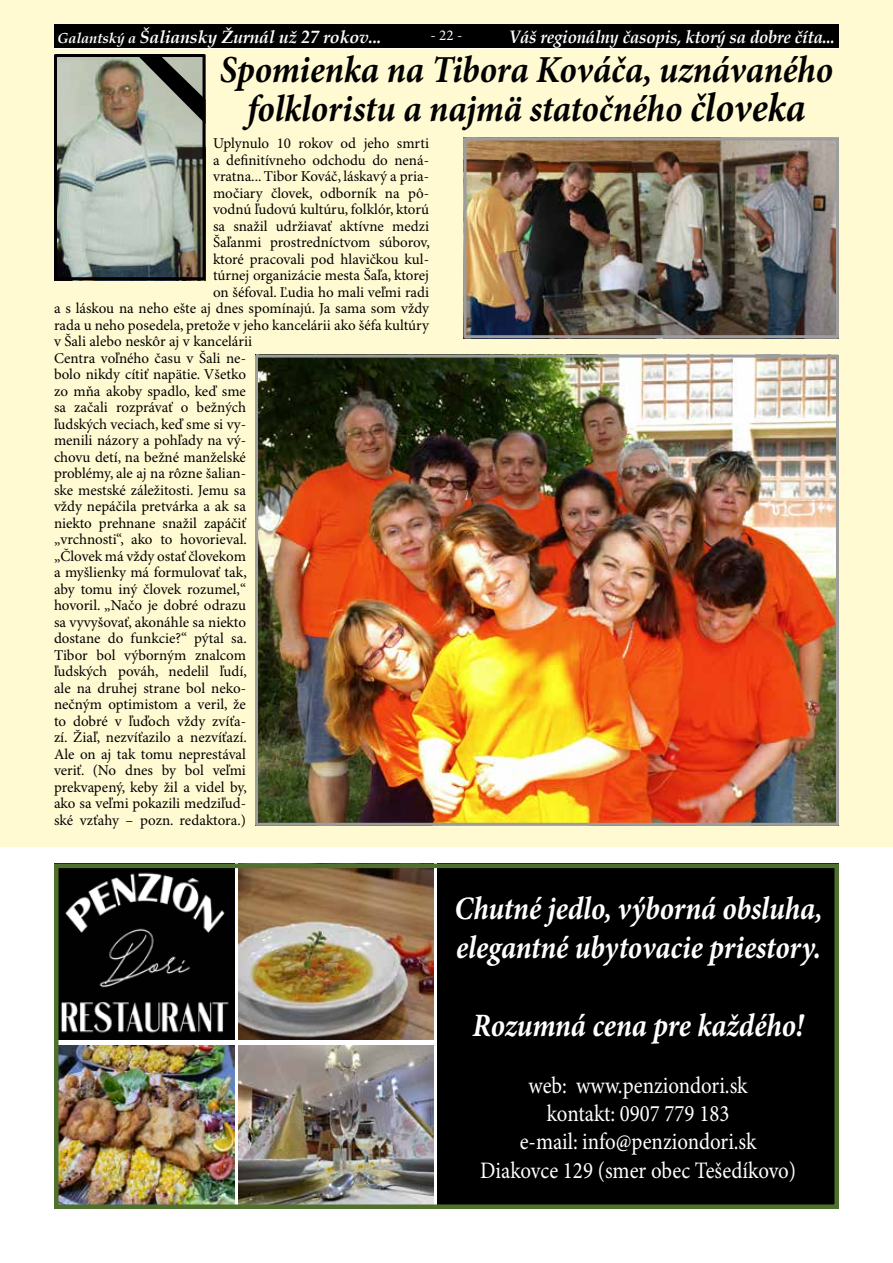
<style>
.page{position:relative;width:893px;height:1263px;background:#fff}
.page>*{position:absolute;margin:0;border:0;box-sizing:border-box;transform-origin:0 0}
.t1{font:italic 700 38.25px/39.2px "Minion Pro";letter-spacing:-.005em;color:#000;text-align:center;scale:.92 1}
.t2{font:italic 700 32.7px/39.2px "Minion Pro";letter-spacing:-.005em;color:#fff;scale:.89 1}
.t3{font:23.55px/28.3px "Minion Pro";color:#fff;text-align:center;scale:.89 1}
.t4{font:italic 700 18px "Book Antiqua";letter-spacing:-.01em;color:#fff;scale:.93 1}
.t5{font:italic 700 17.7px "Book Antiqua";letter-spacing:-.01em;color:#fff}
.t6{font:15px "Minion Pro";color:#000}
.t7{font:15px "Minion Pro";color:#fff}
.s1{font-size:14.55px}
.s2{font-size:41.4px}
</style>
<div class="page">
<div style="left:0;top:0;width:893px;height:846px;background:#fffad2"></div>
<img style="left:59px;top:868px;width:175px;height:171px">
<div style="left:437px;top:863px;width:402px;height:346px;background:#000"></div>
<img style="left:59px;top:1045px;width:175px;height:159px">
<img style="left:238px;top:868px;width:195px;height:171px">
<img style="left:238px;top:1045px;width:195px;height:159px">
<div style="left:54px;top:863px;width:785px;height:346px;border:4px solid #50702f"></div>
<img style="left:467px;top:141px;width:368px;height:193px">
<div style="left:463px;top:137px;width:376px;height:201px;border:3px solid #9d9d9c"></div>
<img style="left:259px;top:359px;width:576px;height:463px">
<div style="left:255px;top:355px;width:584px;height:471px;border:3px solid #9d9d9c"></div>
<img style="left:58px;top:58px;width:144px;height:218px">
<div style="left:54px;top:54px;width:152px;height:226px;border:3px solid #000"></div>
<svg style="left:136px;top:54px;width:70px;height:70px;background:#777b71"></svg>
<hr style="left:54px;top:47px;width:785px;height:2px;background:#fff">
<div style="left:54px;top:24px;width:785px;height:24px;background:#000"></div>
<p class="t5" style="left:57px;top:24px;width:326px"><span class="s1">Galantský a</span> Šaliansky Žurnál už 27 rokov...</p>
<p class="t7" style="left:431px;top:26px;width:33px">- 22 -</p>
<p class="t4" style="left:509px;top:24px;width:352px">Váš regionálny časopis, ktorý sa dobre číta...</p>
<h1 class="t1" style="left:220px;top:51px;width:668px">Spomienka na Tibora Kováča, uznávaného folkloristu a najmä statočného <span class="s2">človeka</span></h1>
<p class="t6" style="left:213px;top:135px;width:217px">Uplynulo 10 rokov od jeho smrti</p>
<p class="t6" style="left:213px;top:151px;width:217px">a definitívneho odchodu do nená-</p>
<p class="t6" style="left:213px;top:168px;width:217px">vratna... Tibor Kováč, láskavý a pria-</p>
<p class="t6" style="left:213px;top:184px;width:217px">močiary človek, odborník na pô-</p>
<p class="t6" style="left:213px;top:201px;width:217px">vodnú ľudovú kultúru, folklór, ktorú</p>
<p class="t6" style="left:213px;top:217px;width:218px">sa snažil udržiavať aktívne medzi</p>
<p class="t6" style="left:213px;top:234px;width:218px">Šaľanmi prostredníctvom súborov,</p>
<p class="t6" style="left:213px;top:250px;width:218px">ktoré pracovali pod hlavičkou kul-</p>
<p class="t6" style="left:213px;top:267px;width:218px">túrnej organizácie mesta Šaľa, ktorej</p>
<p class="t6" style="left:213px;top:283px;width:218px">on šéfoval. Ľudia ho mali veľmi radi</p>
<p class="t6" style="left:54px;top:300px;width:377px">a s láskou na neho ešte aj dnes spomínajú. Ja sama som vždy</p>
<p class="t6" style="left:54px;top:316px;width:376px">rada u neho posedela, pretože v jeho kancelárii ako šéfa kultúry</p>
<p class="t6" style="left:54px;top:333px;width:200px">v Šali alebo neskôr aj v kancelárii</p>
<p class="t6" style="left:54px;top:349px;width:194px">Centra voľného času v Šali ne-</p>
<p class="t6" style="left:54px;top:366px;width:193px">bolo nikdy cítiť napätie. Všetko</p>
<p class="t6" style="left:54px;top:382px;width:193px">zo mňa akoby spadlo, keď sme</p>
<p class="t6" style="left:54px;top:399px;width:194px">sa začali rozprávať o bežných</p>
<p class="t6" style="left:54px;top:415px;width:193px">ľudských veciach, keď sme si vy-</p>
<p class="t6" style="left:54px;top:432px;width:193px">menili názory a pohľady na vý-</p>
<p class="t6" style="left:54px;top:448px;width:193px">chovu detí, na bežné manželské</p>
<p class="t6" style="left:54px;top:465px;width:194px">problémy, ale aj na rôzne šalian-</p>
<p class="t6" style="left:54px;top:481px;width:193px">ske mestské záležitosti. Jemu sa</p>
<p class="t6" style="left:54px;top:498px;width:193px">vždy nepáčila pretvárka a ak sa</p>
<p class="t6" style="left:54px;top:514px;width:193px">niekto prehnane snažil zapáčiť</p>
<p class="t6" style="left:54px;top:531px;width:194px">„vrchnosti“, ako to hovorieval.</p>
<p class="t6" style="left:54px;top:547px;width:194px">„Človek má vždy ostať človekom</p>
<p class="t6" style="left:54px;top:564px;width:194px">a myšlienky má formulovať tak,</p>
<p class="t6" style="left:54px;top:580px;width:194px">aby tomu iný človek rozumel,“</p>
<p class="t6" style="left:54px;top:597px;width:193px">hovoril. „Načo je dobré odrazu</p>
<p class="t6" style="left:54px;top:613px;width:194px">sa vyvyšovať, akonáhle sa niekto</p>
<p class="t6" style="left:54px;top:630px;width:194px">dostane do funkcie?“ pýtal sa.</p>
<p class="t6" style="left:54px;top:646px;width:194px">Tibor bol výborným znalcom</p>
<p class="t6" style="left:54px;top:663px;width:194px">ľudských pováh, nedelil ľudí,</p>
<p class="t6" style="left:54px;top:679px;width:194px">ale na druhej strane bol neko-</p>
<p class="t6" style="left:54px;top:696px;width:193px">nečným optimistom a veril, že</p>
<p class="t6" style="left:54px;top:712px;width:194px">to dobré v ľuďoch vždy zvíťa-</p>
<p class="t6" style="left:54px;top:729px;width:194px">zí. Žiaľ, nezvíťazilo a nezvíťazí.</p>
<p class="t6" style="left:54px;top:745px;width:194px">Ale on aj tak tomu neprestával</p>
<p class="t6" style="left:54px;top:762px;width:193px">veriť. (No dnes by bol veľmi</p>
<p class="t6" style="left:54px;top:778px;width:194px">prekvapený, keby žil a videl by,</p>
<p class="t6" style="left:54px;top:795px;width:194px">ako sa veľmi pokazili medziľud-</p>
<p class="t6" style="left:54px;top:811px;width:193px">ské vzťahy – pozn. redaktora.)</p>
<h2 class="t2" style="left:455px;top:890px;width:415px">Chutné jedlo, výborná obsluha, elegantné ubytovacie priestory.</h2>
<h2 class="t2" style="left:472px;top:1007px;width:374px">Rozumná cena pre každého!</h2>
<h3 class="t3" style="left:480px;top:1072px;width:356px">web: www.penziondori.sk<br>kontakt: 0907 779 183<br>e-mail: info@penziondori.sk<br>Diakovce 129 (smer obec Tešedíkovo)</h3>
</div>
